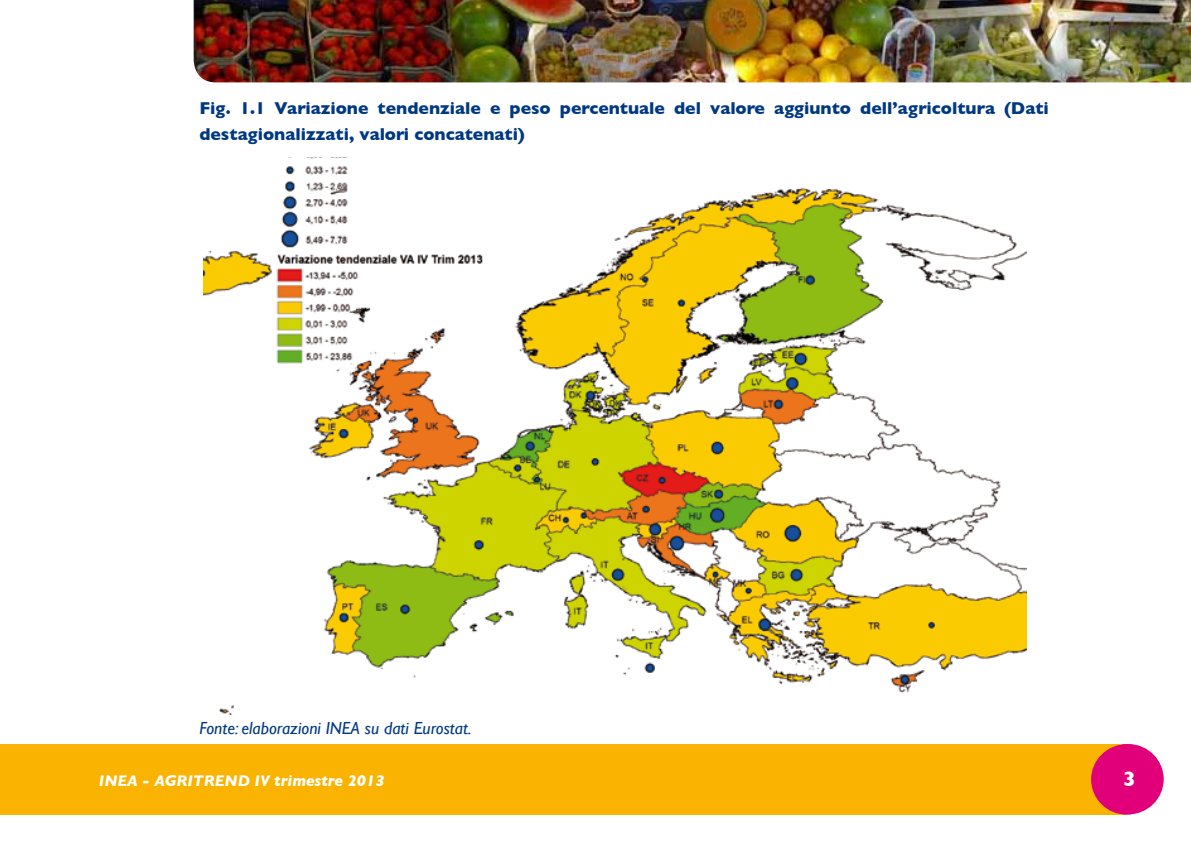
<style>
.page{position:relative;width:1191px;height:844px;background:#fff}
.page>*{position:absolute;margin:0;border:0;box-sizing:border-box;transform-origin:0 0}
.t1{font:700 21px "Gill Sans";color:#fff}
.t2{font:700 17.5px/26.2px "Gill Sans";color:#003882}
.t3{font:italic 17.5px "Gill Sans";color:#003882}
.t4{font:italic 700 15.75px "Gill Sans";color:#fff}
</style>
<div class="page">
<div style="left:0;top:744px;width:1126px;height:70px;background:#f9b300"></div>
<svg style="left:1091px;top:744px;width:70px;height:70px"></svg>
<div style="left:1093px;top:743px;width:70px;height:71px;background:#e2007a;border-radius:50%"></div>
<img style="left:194px;top:0;width:997px;height:82px">
<img style="left:203px;top:157px;width:823px;height:557px">
<p class="t2" style="left:199px;top:95px;width:851px">Fig. 1.1 Variazione tendenziale e peso percentuale del valore aggiunto dell’agricoltura (Dati destagionalizzati, valori concatenati)</p>
<p class="t3" style="left:199px;top:718px;width:274px">Fonte: elaborazioni INEA su dati Eurostat.</p>
<p class="t4" style="left:99px;top:771px;width:287px">INEA - AGRITREND IV trimestre 2013</p>
<p class="t1" style="left:1120px;top:765px;width:17px">33</p>
</div>
